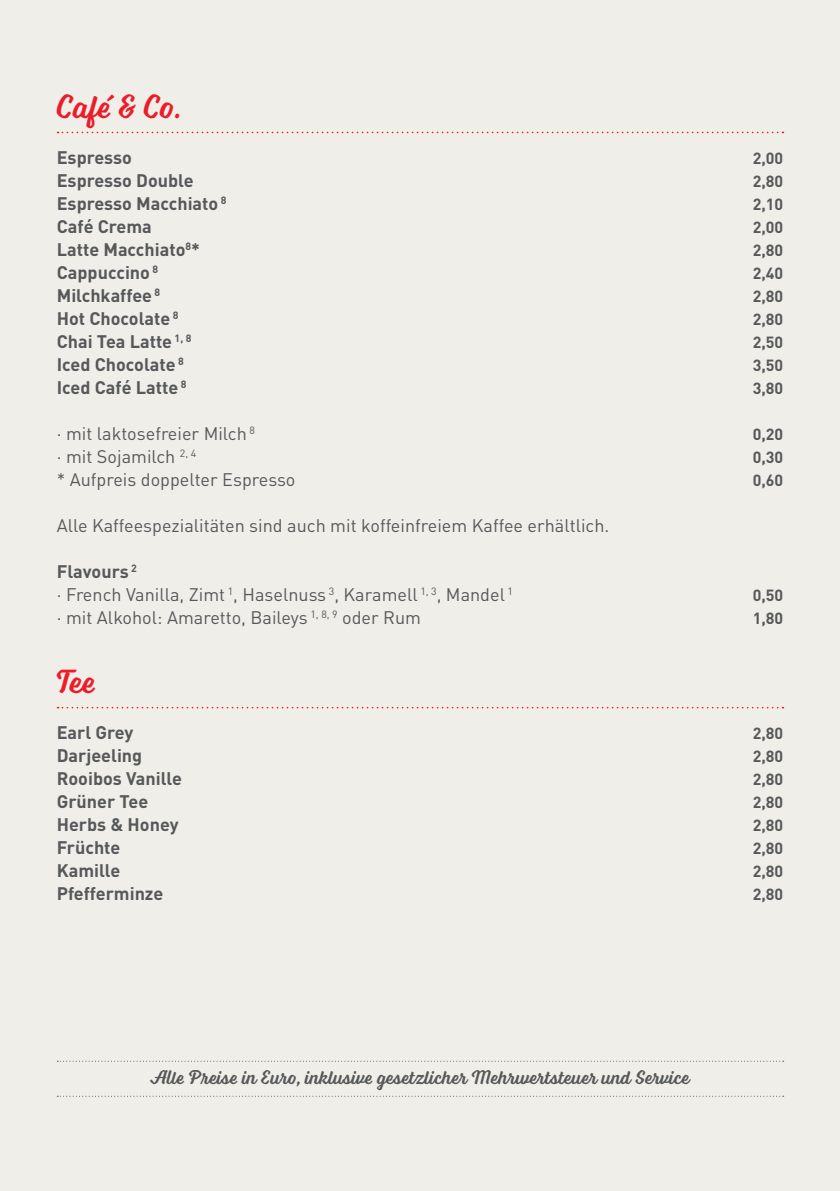
<style>
.page{position:relative;width:840px;height:1191px;background:#fff}
.page>*{position:absolute;margin:0;border:0;box-sizing:border-box;transform-origin:0 0}
.t1{font:34px "Voltage";color:#ec1c29}
.t2{font:20px "Voltage";color:#57585a}
.t3{font:18px/23px "DIN";color:#57585a}
.t4{font:700 18px "DIN";color:#57585a}
.t5{font:700 16px "DIN";color:#57585a}
.s1{font-weight:700}
</style>
<div class="page">
<div style="left:0;top:0;width:839px;height:1191px;background:#efeee8"></div>
<svg style="left:57px;top:132px;width:726px;height:1px"></svg>
<svg style="left:57px;top:707px;width:726px;height:1px"></svg>
<svg style="left:57px;top:1060px;width:726px;height:1px"></svg>
<svg style="left:57px;top:1095px;width:726px;height:1px"></svg>
<h1 class="t1" style="left:57px;top:86px;width:127px">Café &amp; Co.</h1>
<p class="t4" style="left:57px;top:146px;width:77px">Espresso</p>
<p class="t5" style="left:752px;top:148px;width:32px">2,00</p>
<p class="t4" style="left:57px;top:169px;width:138px">Espresso Double</p>
<p class="t5" style="left:752px;top:171px;width:32px">2,80</p>
<p class="t4" style="left:57px;top:192px;width:171px">Espresso Macchiato <sup>8</sup></p>
<p class="t5" style="left:752px;top:194px;width:32px">2,10</p>
<p class="t4" style="left:57px;top:215px;width:97px">Café Crema</p>
<p class="t5" style="left:752px;top:217px;width:32px">2,00</p>
<p class="t4" style="left:57px;top:238px;width:145px">Latte Macchiato<sup>8</sup>*</p>
<p class="t5" style="left:752px;top:240px;width:32px">2,80</p>
<p class="t4" style="left:57px;top:261px;width:103px">Cappuccino <sup>8</sup></p>
<p class="t5" style="left:752px;top:263px;width:32px">2,40</p>
<p class="t4" style="left:57px;top:284px;width:105px">Milchkaffee <sup>8</sup></p>
<p class="t5" style="left:752px;top:286px;width:32px">2,80</p>
<p class="t4" style="left:57px;top:307px;width:123px">Hot Chocolate <sup>8</sup></p>
<p class="t5" style="left:752px;top:309px;width:32px">2,80</p>
<p class="t4" style="left:57px;top:330px;width:136px">Chai Tea Latte <sup>1,</sup> <sup>8</sup></p>
<p class="t5" style="left:752px;top:332px;width:32px">2,50</p>
<p class="t4" style="left:57px;top:353px;width:128px">Iced Chocolate <sup>8</sup></p>
<p class="t5" style="left:752px;top:355px;width:32px">3,50</p>
<p class="t4" style="left:57px;top:376px;width:131px">Iced Café Latte <sup>8</sup></p>
<p class="t5" style="left:752px;top:378px;width:32px">3,80</p>
<p class="t3" style="left:57px;top:422px;width:199px">· mit laktosefreier Milch <sup>8</sup></p>
<p class="t5" style="left:752px;top:424px;width:32px">0,20</p>
<p class="t3" style="left:57px;top:445px;width:141px">· mit Sojamilch <sup>2,</sup> <sup>4</sup></p>
<p class="t5" style="left:752px;top:447px;width:32px">0,30</p>
<p class="t3" style="left:57px;top:468px;width:240px">* Aufpreis doppelter Espresso</p>
<p class="t5" style="left:752px;top:470px;width:32px">0,60</p>
<p class="t3" style="left:57px;top:514px;width:554px">Alle Kaffeespezialitäten sind auch mit koffeinfreiem Kaffee erhältlich.</p>
<p class="t3" style="left:57px;top:560px;width:457px"><span class="s1">Flavours</span> <sup>2<br></sup>· French Vanilla, Zimt <sup>1</sup>, Haselnuss <sup>3</sup>, Karamell <sup>1,</sup> <sup>3</sup>, Mandel <sup>1</sup></p>
<p class="t5" style="left:752px;top:585px;width:32px">0,50</p>
<p class="t3" style="left:57px;top:606px;width:365px">· mit Alkohol: Amaretto, Baileys <sup>1,</sup> <sup>8,</sup> <sup>9</sup> oder Rum</p>
<p class="t5" style="left:752px;top:608px;width:32px">1,80</p>
<h1 class="t1" style="left:57px;top:661px;width:41px">Tee</h1>
<p class="t4" style="left:57px;top:721px;width:78px">Earl Grey</p>
<p class="t5" style="left:752px;top:723px;width:32px">2,80</p>
<p class="t4" style="left:57px;top:744px;width:87px">Darjeeling</p>
<p class="t5" style="left:752px;top:746px;width:32px">2,80</p>
<p class="t4" style="left:57px;top:767px;width:127px">Rooibos Vanille</p>
<p class="t5" style="left:752px;top:769px;width:32px">2,80</p>
<p class="t4" style="left:57px;top:790px;width:93px">Grüner Tee</p>
<p class="t5" style="left:752px;top:792px;width:32px">2,80</p>
<p class="t4" style="left:57px;top:813px;width:123px">Herbs &amp; Honey</p>
<p class="t5" style="left:752px;top:815px;width:32px">2,80</p>
<p class="t4" style="left:57px;top:836px;width:65px">Früchte</p>
<p class="t5" style="left:752px;top:838px;width:32px">2,80</p>
<p class="t4" style="left:57px;top:859px;width:65px">Kamille</p>
<p class="t5" style="left:752px;top:861px;width:32px">2,80</p>
<p class="t4" style="left:57px;top:882px;width:108px">Pfefferminze</p>
<p class="t5" style="left:752px;top:884px;width:32px">2,80</p>
<p class="t2" style="left:150px;top:1065px;width:541px">Alle Preise in Euro, inklusive gesetzlicher Mehrwertsteuer und Service</p>
</div>
